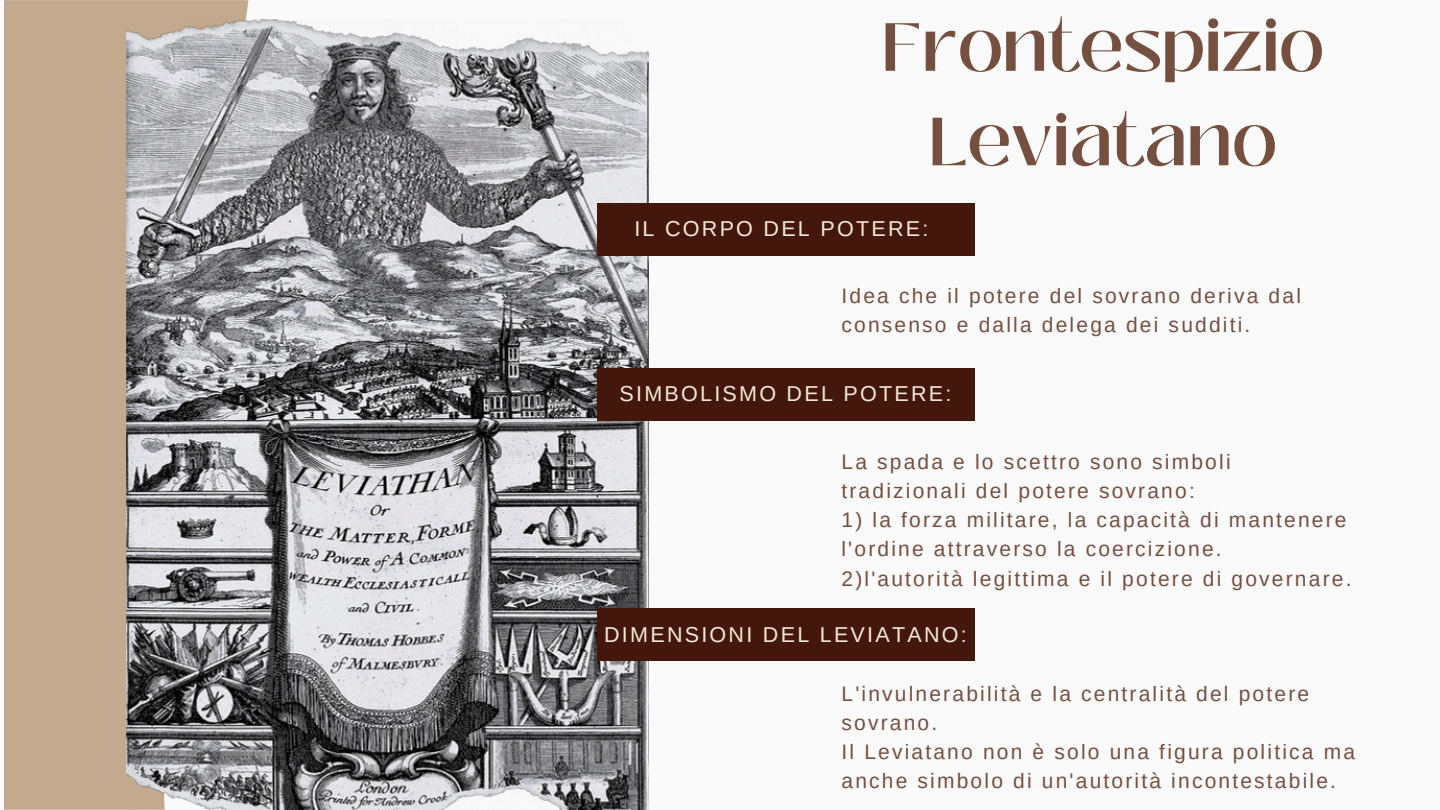
<style>
.page{position:relative;width:1440px;height:810px;background:#fafafa}
.page>*{position:absolute;margin:0;border:0;box-sizing:border-box;transform-origin:0 0}
.t1{font:600 67.7px/94.5px "Black Mango";color:#754f40;text-align:center}
.t2{font:21.6px "Arimo";letter-spacing:.105em;color:#f3e8d0}
.t3{font:21px/29.2px "Arimo";letter-spacing:.105em;color:#754f40}
</style>
<div class="page">
<div style="left:4px;top:0;width:244px;height:810px;background:#c3a98d"></div>
<img style="left:126px;top:65px;width:523px;height:698px">
<img style="left:126px;top:19px;width:523px;height:46px">
<img style="left:126px;top:763px;width:523px;height:47px">
<div style="left:597px;top:203px;width:377px;height:52px;background:#44170d"></div>
<div style="left:597px;top:368px;width:377px;height:52px;background:#44170d"></div>
<div style="left:597px;top:609px;width:377px;height:52px;background:#44170d"></div>
<p class="t1" style="left:882px;top:0;width:444px">Frontespizio<br>Leviatano</p>
<p class="t2" style="left:634px;top:217px;width:296px">IL CORPO DEL POTERE:</p>
<h2 class="t3" style="left:841px;top:281px;width:461px">Idea che il potere del sovrano deriva dal consenso e dalla delega dei sudditi.</h2>
<p class="t2" style="left:619px;top:382px;width:334px">SIMBOLISMO DEL POTERE:</p>
<p class="t3" style="left:841px;top:447px;width:391px">La spada e lo scettro sono simboli tradizionali del potere sovrano:</p>
<p class="t3" style="left:841px;top:505px;width:507px">1) la forza militare, la capacità di mantenere l'ordine attraverso la coercizione.</p>
<p class="t3" style="left:841px;top:564px;width:512px">2)l'autorità legittima e il potere di governare.</p>
<h2 class="t2" style="left:604px;top:622px;width:364px">DIMENSIONI DEL LEVIATANO:</h2>
<h2 class="t3" style="left:841px;top:679px;width:469px">L'invulnerabilità e la centralità del potere sovrano.</h2>
<p class="t3" style="left:841px;top:737px;width:515px">Il Leviatano non è solo una figura politica ma anche simbolo di un'autorità incontestabile.</p>
</div>
